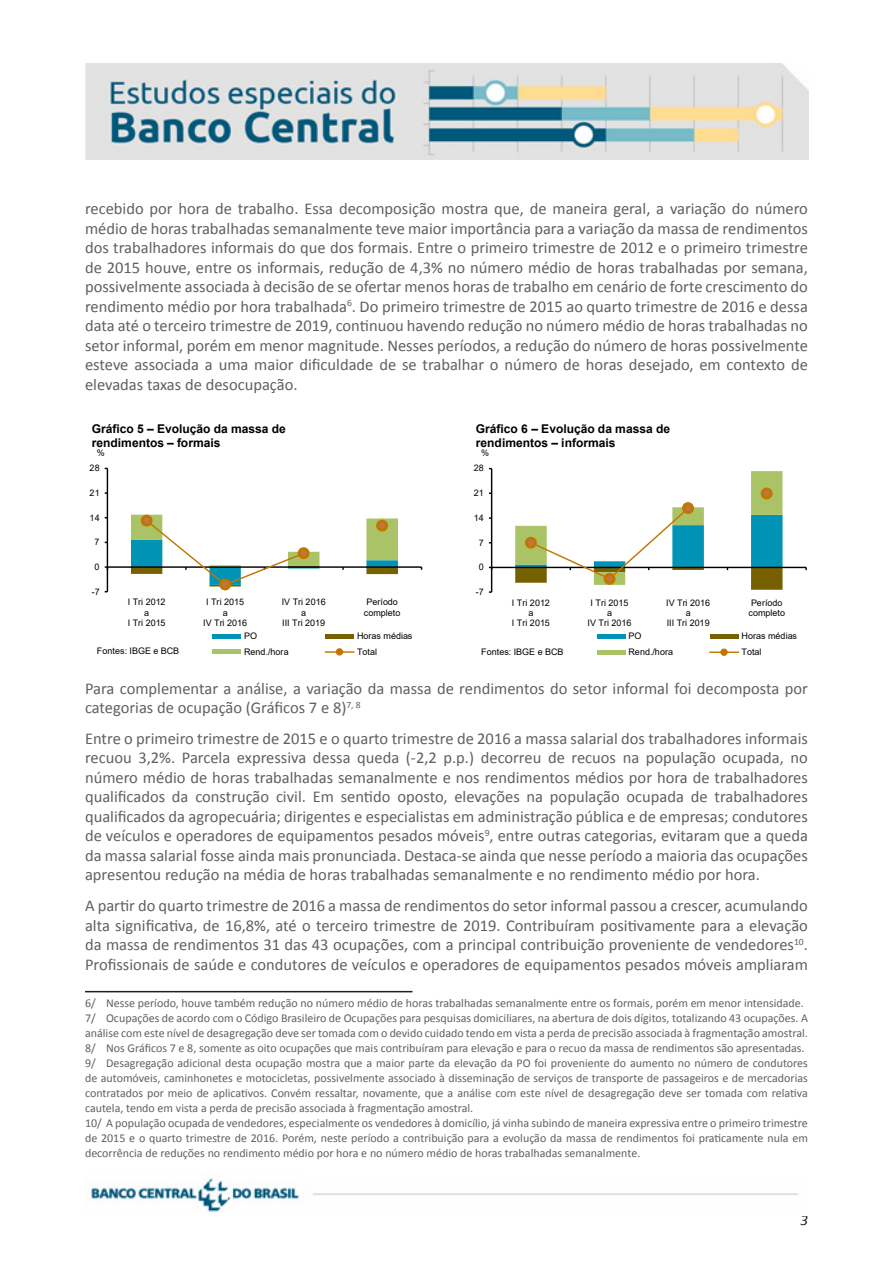
<style>
.page{position:relative;width:893px;height:1263px;background:#fff}
.page>*{position:absolute;margin:0;border:0;box-sizing:border-box;transform-origin:0 0}
.Paragráfo_Estudos_Es{font:16.5px/19.5px "Calibri";color:#606060;text-align:justify}
.t1{font:italic 15px "Calibri";color:#231f20}
.Nota_rodapé_Estudos{font:12px/15px "Calibri";color:#606060;text-align:justify}
.t2{font:700 12px/13.6px "Arial";color:#000}
.t3{font:9px/10.4px "Arial";letter-spacing:.005em;color:#000;text-align:center}
</style>
<div class="page">
<hr style="left:85px;top:991px;width:327px;height:1px;background:#231f20">
<hr style="left:107px;top:468px;width:1px;height:124px;background:#000">
<hr style="left:107px;top:566px;width:315px;height:2px;background:#000">
<svg style="left:131px;top:515px;width:267px;height:72px"></svg>
<div style="left:142px;top:516px;width:9px;height:9px;background:#c27646;border-radius:50%"></div>
<div style="left:141px;top:515px;width:12px;height:11px;border:3px solid #c27600;border-radius:50%"></div>
<div style="left:221px;top:580px;width:9px;height:9px;background:#c27646;border-radius:50%"></div>
<div style="left:219px;top:578px;width:12px;height:12px;border:3px solid #c27600;border-radius:50%"></div>
<div style="left:299px;top:549px;width:9px;height:9px;background:#c27646;border-radius:50%"></div>
<div style="left:298px;top:547px;width:12px;height:12px;border:3px solid #c27600;border-radius:50%"></div>
<div style="left:378px;top:521px;width:8px;height:9px;background:#c27646;border-radius:50%"></div>
<div style="left:376px;top:520px;width:12px;height:11px;border:3px solid #c27600;border-radius:50%"></div>
<div style="left:212px;top:634px;width:29px;height:5px;background:#0093b6"></div>
<div style="left:325px;top:634px;width:29px;height:5px;background:#766000"></div>
<hr style="left:212px;top:650px;width:29px;height:4px;background:#aac367">
<hr style="left:325px;top:651px;width:29px;height:2px;background:#c27600">
<div style="left:336px;top:648px;width:7px;height:7px;border:3px solid #c27600;border-radius:50%"></div>
<hr style="left:491px;top:469px;width:1px;height:123px;background:#000">
<hr style="left:492px;top:567px;width:314px;height:1px;background:#000">
<svg style="left:515px;top:471px;width:267px;height:119px"></svg>
<div style="left:526px;top:538px;width:9px;height:9px;background:#c27646;border-radius:50%"></div>
<div style="left:525px;top:537px;width:12px;height:12px;border:3px solid #c27600;border-radius:50%"></div>
<div style="left:605px;top:574px;width:9px;height:9px;background:#c27646;border-radius:50%"></div>
<div style="left:604px;top:573px;width:11px;height:12px;border:3px solid #c27600;border-radius:50%"></div>
<div style="left:684px;top:504px;width:8px;height:8px;background:#c27646;border-radius:50%"></div>
<div style="left:682px;top:502px;width:12px;height:12px;border:3px solid #c27600;border-radius:50%"></div>
<div style="left:762px;top:489px;width:9px;height:9px;background:#c27646;border-radius:50%"></div>
<div style="left:761px;top:488px;width:12px;height:11px;border:3px solid #c27600;border-radius:50%"></div>
<div style="left:597px;top:634px;width:28px;height:5px;background:#0093b6"></div>
<div style="left:710px;top:634px;width:29px;height:5px;background:#766000"></div>
<hr style="left:597px;top:650px;width:28px;height:4px;background:#aac367">
<hr style="left:710px;top:651px;width:29px;height:2px;background:#c27600">
<div style="left:720px;top:648px;width:8px;height:8px;border:3px solid #c27600;border-radius:50%"></div>
<img style="left:91px;top:1175px;width:212px;height:37px">
<img style="left:86px;top:64px;width:722px;height:95px">
<p class="Paragráfo_Estudos_Es" style="left:85px;top:199px;width:724px">recebido por hora de trabalho. Essa decomposição mostra que, de maneira geral, a variação do número médio de horas trabalhadas semanalmente teve maior importância para a variação da massa de rendimentos dos trabalhadores informais do que dos formais. Entre o primeiro trimestre de 2012 e o primeiro trimestre de 2015 houve, entre os informais, redução de 4,3% no número médio de horas trabalhadas por semana, possivelmente associada à decisão de se ofertar menos horas de trabalho em cenário de forte crescimento do rendimento médio por hora trabalhada<sup>6</sup>. Do primeiro trimestre de 2015 ao quarto trimestre de 2016 e dessa data até o terceiro trimestre de 2019, continuou havendo redução no número médio de horas trabalhadas no setor informal, porém em menor magnitude. Nesses períodos, a redução do número de horas possivelmente esteve associada a uma maior dificuldade de se trabalhar o número de horas desejado, em contexto de elevadas taxas de desocupação.</p>
<p class="t2" style="left:92px;top:422px;width:196px">Gráfico 5 – Evolução da massa de rendimentos – formais</p>
<p class="t3" style="left:97px;top:447px;width:10px">%</p>
<p class="t2" style="left:476px;top:423px;width:196px">Gráfico 6 – Evolução da massa de rendimentos – informais</p>
<p class="t3" style="left:481px;top:447px;width:10px">%</p>
<p class="t3" style="left:90px;top:463px;width:12px">28</p>
<p class="t3" style="left:474px;top:463px;width:12px">28</p>
<p class="t3" style="left:90px;top:487px;width:12px">21</p>
<p class="t3" style="left:474px;top:488px;width:12px">21</p>
<p class="t3" style="left:90px;top:512px;width:12px">14</p>
<p class="t3" style="left:474px;top:512px;width:12px">14</p>
<p class="t3" style="left:95px;top:537px;width:7px">7</p>
<p class="t3" style="left:479px;top:537px;width:7px">7</p>
<p class="t3" style="left:95px;top:561px;width:7px">0</p>
<p class="t3" style="left:479px;top:562px;width:7px">0</p>
<p class="t3" style="left:92px;top:586px;width:10px">-7</p>
<p class="t3" style="left:476px;top:586px;width:10px">-7</p>
<p class="t3" style="left:128px;top:597px;width:39px">I Tri 2012 a<br>I Tri 2015</p>
<p class="t3" style="left:203px;top:597px;width:46px">I Tri 2015 a<br>IV Tri 2016</p>
<p class="t3" style="left:282px;top:597px;width:46px">IV Tri 2016 a<br>III Tri 2019</p>
<p class="t3" style="left:364px;top:597px;width:38px;text-align:left">Período completo</p>
<p class="t3" style="left:512px;top:597px;width:39px">I Tri 2012 a<br>I Tri 2015</p>
<p class="t3" style="left:588px;top:597px;width:46px">I Tri 2015 a<br>IV Tri 2016</p>
<p class="t3" style="left:666px;top:597px;width:46px">IV Tri 2016 a<br>III Tri 2019</p>
<p class="t3" style="left:748px;top:597px;width:38px;text-align:left">Período completo</p>
<p class="t3" style="left:97px;top:646px;width:84px">Fontes: IBGE e BCB</p>
<p class="t3" style="left:244px;top:631px;width:14px">PO</p>
<p class="t3" style="left:357px;top:631px;width:57px">Horas médias</p>
<p class="t3" style="left:244px;top:646px;width:46px">Rend./hora</p>
<p class="t3" style="left:357px;top:646px;width:21px">Total</p>
<p class="t3" style="left:481px;top:646px;width:84px">Fontes: IBGE e BCB</p>
<p class="t3" style="left:628px;top:631px;width:14px">PO</p>
<p class="t3" style="left:742px;top:631px;width:57px">Horas médias</p>
<p class="t3" style="left:628px;top:647px;width:46px">Rend./hora</p>
<p class="t3" style="left:742px;top:647px;width:21px">Total</p>
<p class="Paragráfo_Estudos_Es" style="left:85px;top:678px;width:724px">Para complementar a análise, a variação da massa de rendimentos do setor informal foi decomposta por categorias de ocupação (Gráficos 7 e 8)<sup>7,</sup> <sup>8</sup></p>
<p class="Paragráfo_Estudos_Es" style="left:85px;top:729px;width:724px">Entre o primeiro trimestre de 2015 e o quarto trimestre de 2016 a massa salarial dos trabalhadores informais recuou 3,2%. Parcela expressiva dessa queda (-2,2 p.p.) decorreu de recuos na população ocupada, no número médio de horas trabalhadas semanalmente e nos rendimentos médios por hora de trabalhadores qualificados da construção civil. Em sentido oposto, elevações na população ocupada de trabalhadores qualificados da agropecuária; dirigentes e especialistas em administração pública e de empresas; condutores de veículos e operadores de equipamentos pesados móveis<sup>9</sup>, entre outras categorias, evitaram que a queda da massa salarial fosse ainda mais pronunciada. Destaca-se ainda que nesse período a maioria das ocupações apresentou redução na média de horas trabalhadas semanalmente e no rendimento médio por hora.</p>
<p class="Paragráfo_Estudos_Es" style="left:85px;top:896px;width:724px">A partir do quarto trimestre de 2016 a massa de rendimentos do setor informal passou a crescer, acumulando alta significativa, de 16,8%, até o terceiro trimestre de 2019. Contribuíram positivamente para a elevação da massa de rendimentos 31 das 43 ocupações, com a principal contribuição proveniente de vendedores<sup>10</sup>.<br>Profissionais de saúde e condutores de veículos e operadores de equipamentos pesados móveis ampliaram</p>
<p class="Nota_rodapé_Estudos" style="left:85px;top:995px;width:720px">6/ Nesse período, houve também redução no número médio de horas trabalhadas semanalmente entre os formais, porém em menor intensidade.</p>
<p class="Nota_rodapé_Estudos" style="left:85px;top:1010px;width:724px">7/ Ocupações de acordo com o Código Brasileiro de Ocupações para pesquisas domiciliares, na abertura de dois dígitos, totalizando 43 ocupações. A análise com este nível de desagregação deve ser tomada com o devido cuidado tendo em vista a perda de precisão associada à fragmentação amostral.</p>
<p class="Nota_rodapé_Estudos" style="left:85px;top:1040px;width:721px">8/ Nos Gráficos 7 e 8, somente as oito ocupações que mais contribuíram para elevação e para o recuo da massa de rendimentos são apresentadas.</p>
<p class="Nota_rodapé_Estudos" style="left:85px;top:1055px;width:724px">9/ Desagregação adicional desta ocupação mostra que a maior parte da elevação da PO foi proveniente do aumento no número de condutores de automóveis, caminhonetes e motocicletas, possivelmente associado à disseminação de serviços de transporte de passageiros e de mercadorias contratados por meio de aplicativos. Convém ressaltar, novamente, que a análise com este nível de desagregação deve ser tomada com relativa cautela, tendo em vista a perda de precisão associada à fragmentação amostral.</p>
<p class="Nota_rodapé_Estudos" style="left:85px;top:1115px;width:724px">10/ A população ocupada de vendedores, especialmente os vendedores à domicílio, já vinha subindo de maneira expressiva entre o primeiro trimestre de 2015 e o quarto trimestre de 2016. Porém, neste período a contribuição para a evolução da massa de rendimentos foi praticamente nula em decorrência de reduções no rendimento médio por hora e no número médio de horas trabalhadas semanalmente.</p>
<p class="t1" style="left:800px;top:1210px;width:9px">3</p>
</div>
